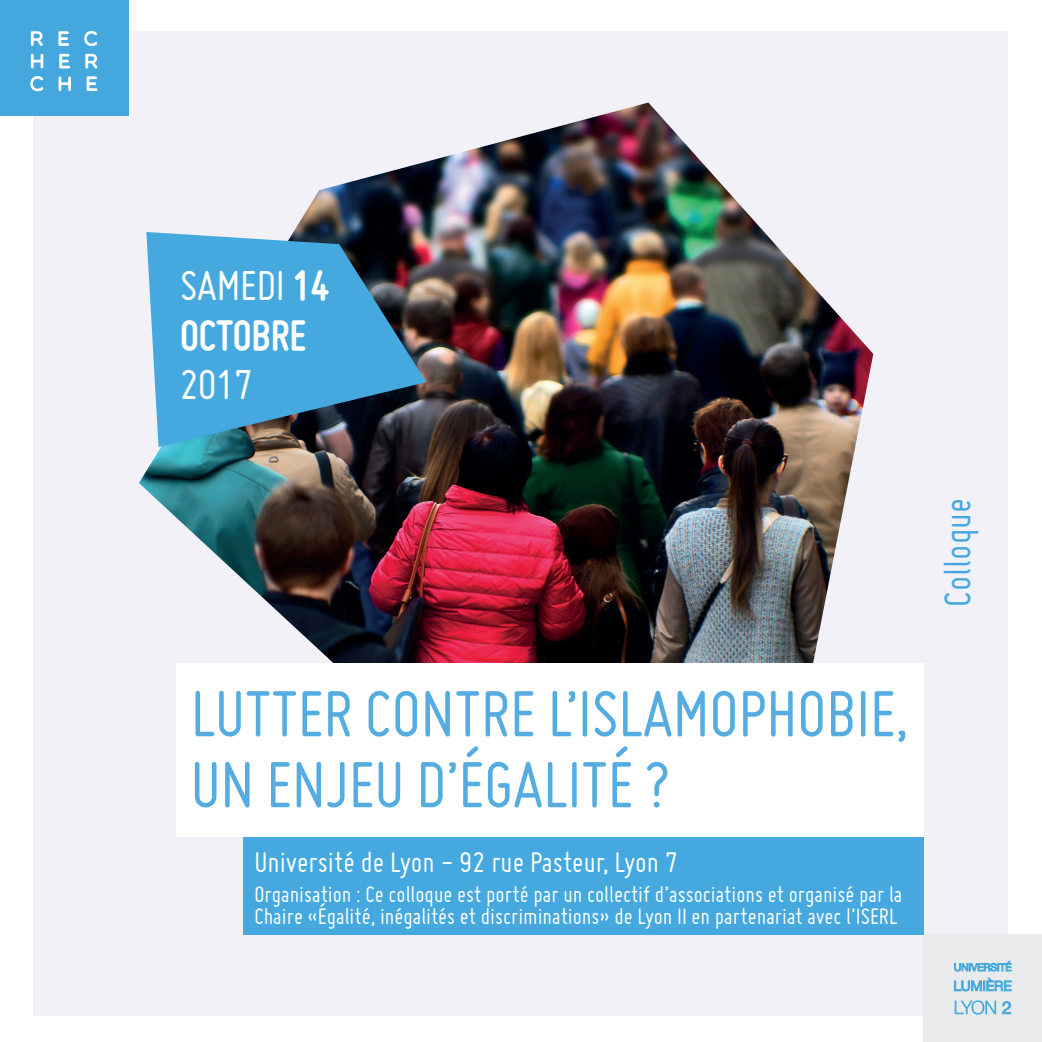
<style>
.page{position:relative;width:1042px;height:1042px;background:#fff}
.page>*{position:absolute;margin:0;border:0;box-sizing:border-box;transform-origin:0 0}
.t1{font:70.88px/70.9px "Miso";letter-spacing:-.005em;color:#54ace0}
.t2{font:700 45.68px/49.4px "Miso";letter-spacing:-.005em;color:#fff}
.t3{font:45.68px "Miso";color:#fff}
.t4{font:40.6px "Miso";color:#45a9df}
.t5{font:30.97px "Miso";color:#fff}
.t6{font:24.32px/22.4px "Miso";color:#fff}
.s1{font-weight:400}
</style>
<div class="page">
<div style="left:34px;top:31px;width:973px;height:984px;background:#f1f1f7"></div>
<div style="left:923px;top:934px;width:119px;height:108px;background:#e9eaeb"></div>
<svg style="left:954px;top:1000px;width:57px;height:14px"></svg>
<svg style="left:954px;top:961px;width:57px;height:30px"></svg>
<div style="left:0;top:0;width:129px;height:116px;background:#44a8de"></div>
<svg style="left:30px;top:76px;width:68px;height:15px"></svg>
<svg style="left:31px;top:54px;width:67px;height:15px"></svg>
<svg style="left:31px;top:31px;width:66px;height:15px"></svg>
<img style="left:139px;top:103px;width:734px;height:560px">
<svg style="left:146px;top:232px;width:280px;height:215px;background:#478db4"></svg>
<div style="left:243px;top:837px;width:680px;height:97px;background:#45a9df"></div>
<div style="left:176px;top:663px;width:747px;height:174px;background:#fff"></div>
<h2 class="t2" style="left:180px;top:260px;width:151px"><span class="s1">SAMEDI</span> 14<br>OCTOBRE</h2>
<h2 class="t3" style="left:180px;top:359px;width:75px">2017</h2>
<h1 class="t1" style="left:191px;top:677px;width:719px">LUTTER CONTRE L’ISLAMOPHOBIE,<br>UN ENJEU D’ÉGALITÉ ?</h1>
<p class="t5" style="left:254px;top:844px;width:425px">Université de Lyon - 92 rue Pasteur, Lyon 7</p>
<p class="t6" style="left:254px;top:883px;width:650px">Organisation : Ce colloque est porté par un collectif d’associations et organisé par la<br>Chaire «Égalité, inégalités et discriminations» de Lyon II en partenariat avec l’ISERL</p>
<h3 class="t4" style="left:935px;top:606px;width:110px;rotate:-90deg">Colloque</h3>
</div>
